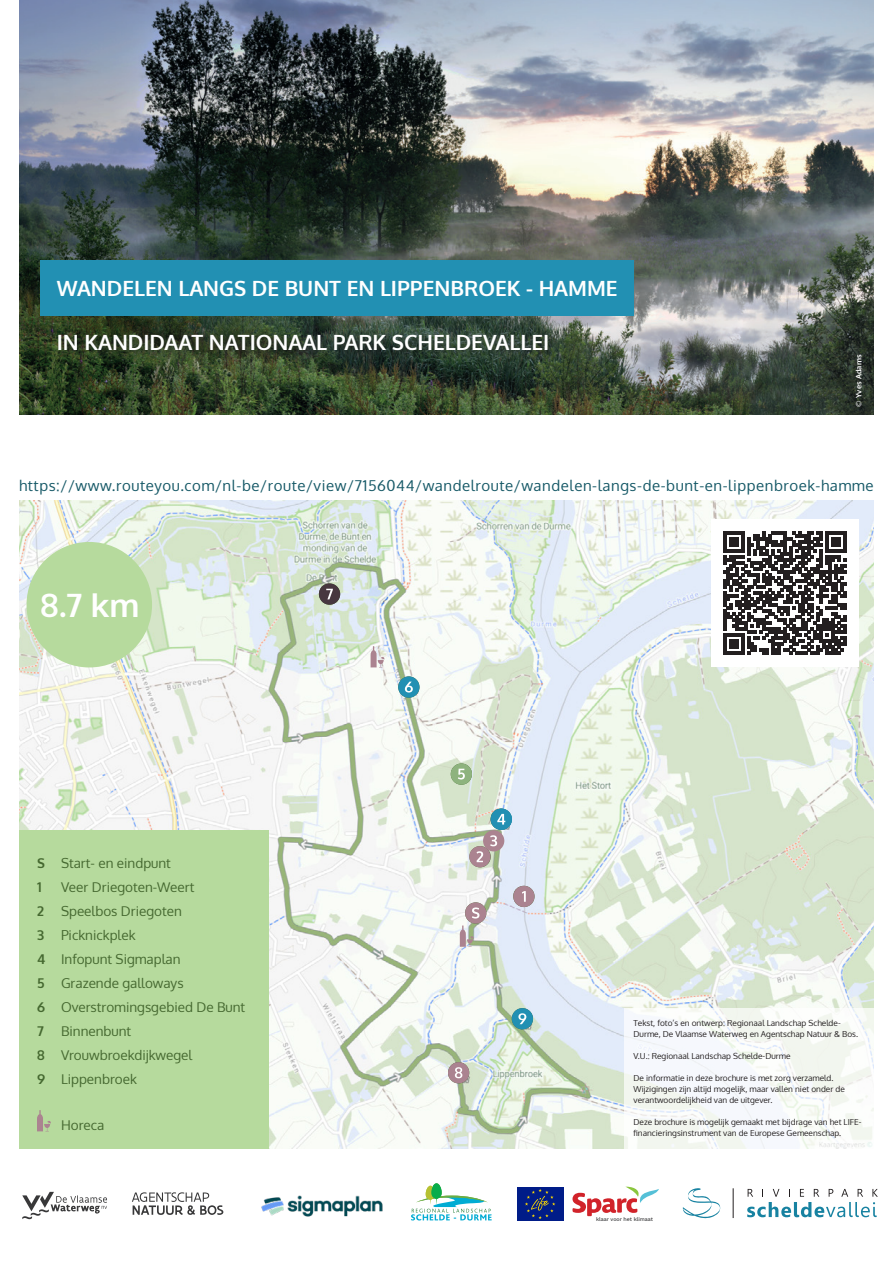
<style>
.page{position:relative;width:893px;height:1263px;background:#fff}
.page>*{position:absolute;margin:0;border:0;box-sizing:border-box;transform-origin:0 0}
.brood{font:700 32.25px "Oxygen";color:#fff}
.t1{font:700 21px "Oxygen";color:#fff}
.t2{font:15px "Oxygen";letter-spacing:.04em;color:#165967}
.t3{font:13.5px "Oxygen";color:#456830}
.t4{font:700 13.5px "Oxygen";color:#456830}
.Basis_tekst{font:8.25px/10.9px "Oxygen";color:#231f20}
.brood-2{font:700 7.5px "Oxygen";letter-spacing:.025em;color:#fff}
.t5{font:500 5.4px "Work Sans";letter-spacing:-.01em;color:#3e3e3f}
</style>
<div class="page">
<img style="left:19px;top:501px;width:855px;height:648px">
<div style="left:19px;top:830px;width:250px;height:319px;background:#b6da9d"></div>
<img style="left:19px;top:0;width:855px;height:414px">
<div style="left:41px;top:260px;width:593px;height:56px;background:#2290b3"></div>
<div style="left:53px;top:329px;width:506px;height:32px;background:#231f20;opacity:.75"></div>
<svg style="left:469px;top:846px;width:22px;height:21px"></svg>
<svg style="left:490px;top:809px;width:22px;height:21px"></svg>
<svg style="left:460px;top:925px;width:14px;height:22px"></svg>
<svg style="left:37px;top:1110px;width:14px;height:21px"></svg>
<svg style="left:371px;top:646px;width:14px;height:21px"></svg>
<svg style="left:572px;top:1187px;width:87px;height:29px"></svg>
<div style="left:517px;top:1187px;width:47px;height:34px;background:#001c88"></div>
<svg style="left:525px;top:1189px;width:30px;height:30px"></svg>
<hr style="left:733px;top:1188px;width:1px;height:30px;background:#231f20">
<svg style="left:683px;top:1188px;width:38px;height:31px"></svg>
<svg style="left:747px;top:1189px;width:131px;height:28px"></svg>
<svg style="left:22px;top:1192px;width:85px;height:27px"></svg>
<svg style="left:132px;top:1192px;width:91px;height:23px"></svg>
<svg style="left:411px;top:1183px;width:81px;height:37px"></svg>
<div style="left:711px;top:519px;width:147px;height:147px;background:#fff"></div>
<svg style="left:723px;top:531px;width:123px;height:123px"></svg>
<div style="left:27px;top:542px;width:125px;height:125px;background:#b6da9d;border-radius:50%"></div>
<img style="left:261px;top:1195px;width:122px;height:22px">
<div style="left:465px;top:902px;width:21px;height:22px;background:#ab8390;border-radius:50%"></div>
<div style="left:513px;top:886px;width:21px;height:21px;background:#ab8390;border-radius:50%"></div>
<svg style="left:472px;top:907px;width:7px;height:11px"></svg>
<svg style="left:522px;top:891px;width:4px;height:11px"></svg>
<div style="left:469px;top:846px;width:21px;height:21px;background:#ab8390;border-radius:50%"></div>
<svg style="left:477px;top:851px;width:6px;height:11px"></svg>
<div style="left:483px;top:830px;width:21px;height:21px;background:#ab8390;border-radius:50%"></div>
<svg style="left:490px;top:835px;width:7px;height:11px"></svg>
<div style="left:491px;top:809px;width:21px;height:21px;background:#2290b3;border-radius:50%"></div>
<svg style="left:497px;top:814px;width:8px;height:11px"></svg>
<div style="left:451px;top:763px;width:21px;height:22px;background:#8eb37e;border-radius:50%"></div>
<svg style="left:458px;top:769px;width:7px;height:10px"></svg>
<div style="left:398px;top:676px;width:21px;height:22px;background:#2290b3;border-radius:50%"></div>
<svg style="left:405px;top:682px;width:8px;height:10px"></svg>
<div style="left:319px;top:583px;width:21px;height:22px;background:#47373f;border-radius:50%"></div>
<svg style="left:326px;top:589px;width:7px;height:10px"></svg>
<div style="left:448px;top:1062px;width:21px;height:21px;background:#ab8390;border-radius:50%"></div>
<svg style="left:455px;top:1067px;width:7px;height:11px"></svg>
<div style="left:512px;top:1008px;width:21px;height:21px;background:#2290b3;border-radius:50%"></div>
<svg style="left:518px;top:1013px;width:8px;height:11px"></svg>
<div style="left:624px;top:1008px;width:250px;height:141px;background:linear-gradient(to right,#f5f7f9,#f7f9f6)"></div>
<p class="t1" style="left:57px;top:276px;width:562px">WANDELEN LANGS DE BUNT EN LIPPENBROEK - HAMME</p>
<p class="t1" style="left:57px;top:329px;width:494px">IN KANDIDAAT NATIONAAL PARK SCHELDEVALLEI</p>
<p class="brood-2" style="left:854px;top:407px;width:54px;rotate:-90deg">© Yves Adams</p>
<p class="t2" style="left:19px;top:475px;width:856px">https://www.routeyou.com/nl-be/route/view/7156044/wandelroute/wandelen-langs-de-bunt-en-lippenbroek-hamme</p>
<p class="brood" style="left:41px;top:585px;width:101px">8.7 km</p>
<p class="t4" style="left:37px;top:854px;width:9px">S</p>
<p class="t4" style="left:37px;top:878px;width:6px">1</p>
<p class="t4" style="left:37px;top:902px;width:8px">2</p>
<p class="t4" style="left:37px;top:926px;width:9px">3</p>
<p class="t4" style="left:37px;top:950px;width:10px">4</p>
<p class="t4" style="left:37px;top:974px;width:9px">5</p>
<p class="t4" style="left:37px;top:998px;width:9px">6</p>
<p class="t4" style="left:37px;top:1022px;width:8px">7</p>
<p class="t4" style="left:37px;top:1046px;width:9px">8</p>
<p class="t4" style="left:37px;top:1070px;width:10px">9</p>
<p class="t3" style="left:61px;top:854px;width:111px">Start- en eindpunt</p>
<p class="t3" style="left:61px;top:878px;width:135px">Veer Driegoten-Weert</p>
<p class="t3" style="left:61px;top:902px;width:122px">Speelbos Driegoten</p>
<p class="t3" style="left:61px;top:926px;width:76px">Picknickplek</p>
<p class="t3" style="left:61px;top:950px;width:121px">Infopunt Sigmaplan</p>
<p class="t3" style="left:61px;top:974px;width:124px">Grazende galloways</p>
<p class="t3" style="left:61px;top:998px;width:186px">Overstromingsgebied De Bunt</p>
<p class="t3" style="left:61px;top:1022px;width:72px">Binnenbunt</p>
<p class="t3" style="left:61px;top:1046px;width:133px">Vrouwbroekdijkwegel</p>
<p class="t3" style="left:61px;top:1070px;width:77px">Lippenbroek</p>
<p class="t3" style="left:61px;top:1116px;width:45px">Horeca</p>
<p class="Basis_tekst" style="left:634px;top:1017px;width:226px">Tekst, foto’s en ontwerp: Regionaal Landschap Schelde-<br>Durme, De Vlaamse Waterweg en Agentschap Natuur &amp; Bos.</p>
<p class="Basis_tekst" style="left:634px;top:1050px;width:158px">V.U.: Regionaal Landschap Schelde-Durme</p>
<p class="Basis_tekst" style="left:634px;top:1072px;width:213px">De informatie in deze brochure is met zorg verzameld.<br>Wijzigingen zijn altijd mogelijk, maar vallen niet onder de verantwoordelijkheid van de uitgever.</p>
<p class="Basis_tekst" style="left:634px;top:1116px;width:229px">Deze brochure is mogelijk gemaakt met bijdrage van het LIFE&shy;financieringsinstrument van de Europese Gemeenschap.</p>
<p class="t5" style="left:596px;top:1215px;width:59px">klaar voor het klimaat</p>
</div>
